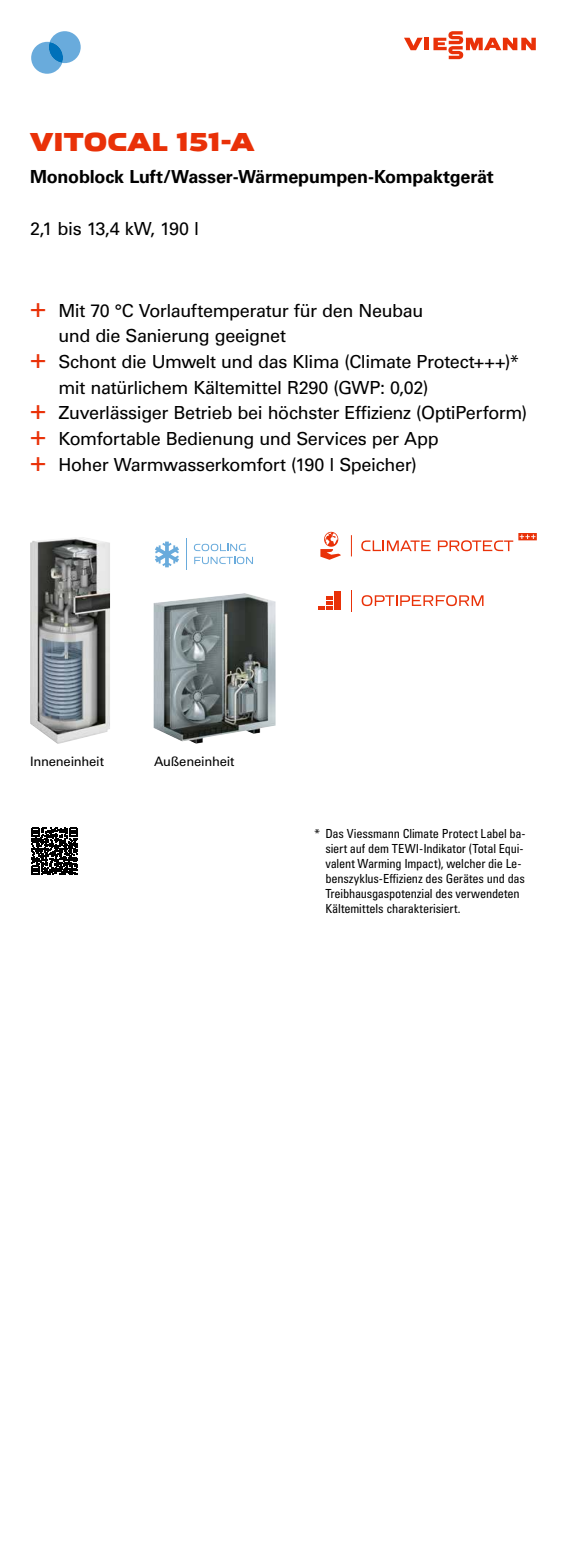
<style>
.page{position:relative;width:567px;height:1560px;background:#fff}
.page>*{position:absolute;margin:0;border:0;box-sizing:border-box;transform-origin:0 0}
.t1{font:700 27px "Viessmann Wide";letter-spacing:-.01em;color:#e93108}
.t2{font:18px "Univers LTCYR 55 Roman";letter-spacing:-.025em;color:#000}
.t3{font:700 18px "Univers LTCYR 65";letter-spacing:-.015em;color:#000}
.t4{font:13px "Univers LTCYR 55 Roman";letter-spacing:-.015em;color:#000}
.t5{font:condensed 12.5px/15px "Univers LTCYR 57";letter-spacing:-.015em;color:#000}
.s1{font-size:27.5px;color:#e93108}
</style>
<div class="page">
<hr style="left:425px;top:38px;width:4px;height:12px;background:#e93108">
<svg style="left:404px;top:38px;width:19px;height:12px"></svg>
<svg style="left:433px;top:31px;width:103px;height:28px"></svg>
<svg style="left:31px;top:31px;width:50px;height:43px"></svg>
<svg style="left:155px;top:541px;width:24px;height:26px"></svg>
<svg style="left:194px;top:543px;width:59px;height:21px"></svg>
<hr style="left:187px;top:538px;width:1px;height:32px;background:#69abdc">
<svg style="left:351px;top:535px;width:1px;height:21px"></svg>
<svg style="left:361px;top:540px;width:70px;height:11px"></svg>
<svg style="left:320px;top:531px;width:21px;height:28px"></svg>
<svg style="left:438px;top:533px;width:99px;height:18px"></svg>
<svg style="left:351px;top:590px;width:1px;height:21px"></svg>
<svg style="left:362px;top:595px;width:121px;height:11px"></svg>
<svg style="left:318px;top:596px;width:15px;height:14px"></svg>
<div style="left:334px;top:591px;width:6px;height:19px;background:#e93108"></div>
<img style="left:154px;top:593px;width:122px;height:150px">
<svg style="left:31px;top:827px;width:47px;height:47px"></svg>
<img style="left:30px;top:537px;width:80px;height:207px">
<h1 class="t1" style="left:30px;top:125px;width:225px">VITOCAL 151-A</h1>
<p class="t3" style="left:30px;top:164px;width:465px">Monoblock Luft/Wasser-Wärmepumpen-Kompaktgerät</p>
<p class="t2" style="left:30px;top:216px;width:170px">2,1 bis 13,4 kW, 190 l</p>
<p class="t2" style="left:30px;top:298px;width:395px"><span class="s1">+</span> Mit 70 °C Vorlauftemperatur für den Neubau</p>
<p class="t2" style="left:59px;top:323px;width:229px">und die Sanierung geeignet</p>
<p class="t2" style="left:30px;top:349px;width:491px"><span class="s1">+</span> Schont die Umwelt und das Klima (Climate Protect+++)*</p>
<p class="t2" style="left:59px;top:375px;width:371px">mit natürlichem Kältemittel R290 (GWP: 0,02)</p>
<p class="t2" style="left:30px;top:400px;width:499px"><span class="s1">+</span> Zuverlässiger Betrieb bei höchster Effizienz (OptiPerform)</p>
<p class="t2" style="left:30px;top:426px;width:410px"><span class="s1">+</span> Komfortable Bedienung und Services per App</p>
<p class="t2" style="left:30px;top:452px;width:388px"><span class="s1">+</span> Hoher Warmwasserkomfort (190 l Speicher)</p>
<p class="t4" style="left:30px;top:752px;width:75px">Inneneinheit</p>
<p class="t4" style="left:154px;top:752px;width:82px">Außeneinheit</p>
<p class="t5" style="left:325px;top:825px;width:202px;text-indent:-11px">* Das Viessmann Climate Protect Label ba&shy;siert auf dem TEWI-Indikator (Total Equi&shy;valent Warming Impact), welcher die Le&shy;benszyklus-Effizienz des Gerätes und das Treibhausgaspotenzial des verwendeten Kältemittels charakterisiert.</p>
</div>
